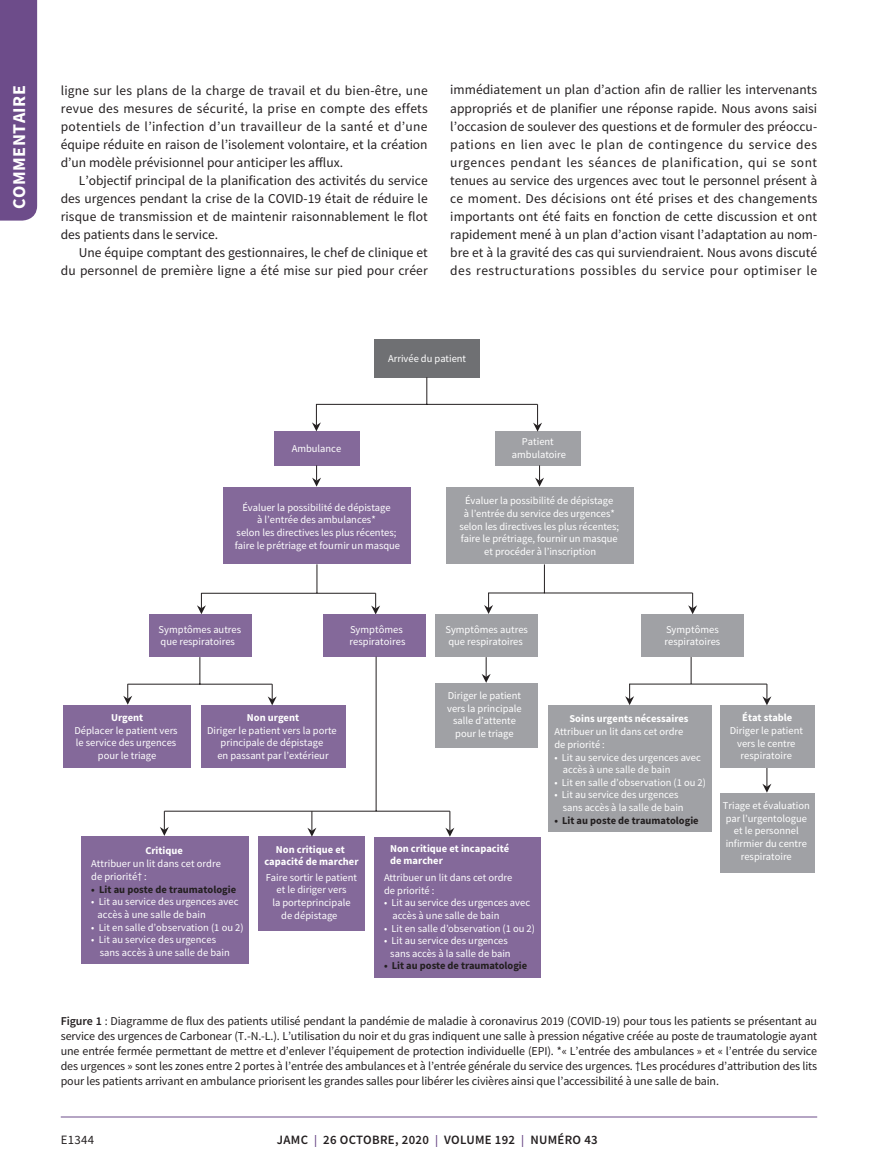
<style>
.page{position:relative;width:878px;height:1175px;background:#fff}
.page>*{position:absolute;margin:0;border:0;box-sizing:border-box;transform-origin:0 0}
.t1{font:700 18px "Source Sans Pro";letter-spacing:.025em;color:#fff}
.t2{font:13.5px/18px "Source Sans Pro";color:#231f20;text-align:justify}
.t3{font:600 12.75px "Source Sans Pro";letter-spacing:.025em;color:#231f20}
.t4{font:12.75px "Source Sans Pro";letter-spacing:.025em;color:#231f20}
.t5{font:12px/15px "Source Sans Pro";letter-spacing:-.01em;color:#231f20;text-align:justify}
.t6{font:10.5px/12.6px "Source Sans Pro";color:#fff}
.t7{font:700 10.5px/12.6px "Source Sans Pro";color:#fff;text-align:center}
.t8{font:700 10.5px "Source Sans Pro";color:#231f20}
.s1{font-weight:600}
.s2{font-size:12px;color:#6d4c8a}
</style>
<div class="page">
<div style="left:0;top:0;width:37px;height:220px;background:#6d4c8a"></div>
<hr style="left:61px;top:1116px;width:756px;height:1px;background:#6d4c8a">
<div style="left:374px;top:339px;width:105px;height:38px;background:#6f7073"></div>
<div style="left:641px;top:614px;width:102px;height:42px;background:#a0a1a5"></div>
<div style="left:274px;top:431px;width:85px;height:34px;background:#84699a"></div>
<div style="left:495px;top:431px;width:85px;height:34px;background:#a0a1a5"></div>
<div style="left:223px;top:487px;width:187px;height:77px;background:#84699a"></div>
<div style="left:63px;top:705px;width:128px;height:63px;background:#84699a"></div>
<div style="left:201px;top:705px;width:144px;height:63px;background:#84699a"></div>
<div style="left:446px;top:487px;width:187px;height:77px;background:#a0a1a5"></div>
<div style="left:720px;top:793px;width:94px;height:79px;background:#a0a1a5"></div>
<div style="left:548px;top:705px;width:164px;height:127px;background:#a0a1a5"></div>
<div style="left:82px;top:836px;width:167px;height:127px;background:#84699a"></div>
<div style="left:258px;top:836px;width:107px;height:95px;background:#84699a"></div>
<div style="left:374px;top:836px;width:166px;height:141px;background:#84699a"></div>
<div style="left:436px;top:682px;width:102px;height:65px;background:#a0a1a5"></div>
<div style="left:720px;top:705px;width:94px;height:63px;background:#a0a1a5"></div>
<div style="left:435px;top:614px;width:102px;height:42px;background:#a0a1a5"></div>
<svg style="left:312px;top:404px;width:9px;height:27px"></svg>
<svg style="left:426px;top:377px;width:1px;height:27px"></svg>
<hr style="left:316px;top:404px;width:221px;height:1px;background:#231f20">
<svg style="left:533px;top:404px;width:9px;height:27px"></svg>
<svg style="left:484px;top:593px;width:9px;height:21px"></svg>
<svg style="left:544px;top:564px;width:1px;height:28px"></svg>
<hr style="left:488px;top:592px;width:204px;height:1px;background:#231f20">
<svg style="left:688px;top:593px;width:9px;height:21px"></svg>
<svg style="left:197px;top:593px;width:9px;height:21px"></svg>
<svg style="left:316px;top:564px;width:1px;height:29px"></svg>
<hr style="left:201px;top:593px;width:174px;height:1px;background:#231f20">
<svg style="left:371px;top:593px;width:9px;height:21px"></svg>
<svg style="left:535px;top:465px;width:9px;height:21px"></svg>
<svg style="left:312px;top:465px;width:9px;height:21px"></svg>
<svg style="left:481px;top:657px;width:9px;height:26px"></svg>
<svg style="left:625px;top:684px;width:9px;height:21px"></svg>
<svg style="left:690px;top:657px;width:1px;height:26px"></svg>
<hr style="left:629px;top:683px;width:137px;height:1px;background:#231f20">
<svg style="left:762px;top:684px;width:9px;height:21px"></svg>
<div style="left:324px;top:614px;width:102px;height:42px;background:#84699a"></div>
<div style="left:149px;top:614px;width:102px;height:42px;background:#84699a"></div>
<svg style="left:160px;top:811px;width:9px;height:25px"></svg>
<hr style="left:376px;top:656px;width:1px;height:155px;background:#231f20">
<hr style="left:164px;top:810px;width:286px;height:1px;background:#231f20">
<svg style="left:445px;top:811px;width:9px;height:25px"></svg>
<svg style="left:307px;top:811px;width:9px;height:25px"></svg>
<svg style="left:123px;top:684px;width:9px;height:20px"></svg>
<svg style="left:199px;top:657px;width:1px;height:27px"></svg>
<hr style="left:128px;top:684px;width:144px;height:1px;background:#231f20">
<svg style="left:268px;top:684px;width:9px;height:21px"></svg>
<svg style="left:762px;top:768px;width:9px;height:24px"></svg>
<h1 class="t1" style="left:7px;top:208px;width:125px;rotate:-90deg">COMMENTAIRE</h1>
<p class="t2" style="left:61px;top:81px;width:368px">ligne sur les plans de la charge de travail et du bien-être, une revue des mesures de sécurité, la prise en compte des effets potentiels de l’infection d’un travailleur de la santé et d’une équipe réduite en raison de l’isolement volontaire, et la création d’un modèle prévisionnel pour anticiper les afflux.</p>
<p class="t2" style="left:61px;top:171px;width:368px;text-indent:18px">L’objectif principal de la planification des activités du service des urgences pendant la crise de la COVID-19 était de réduire le risque de transmission et de maintenir raisonnablement le flot des patients dans le service.</p>
<p class="t2" style="left:61px;top:243px;width:368px;text-align:right">Une équipe comptant des gestionnaires, le chef de clinique et du personnel de première ligne a été mise sur pied pour créer</p>
<p class="t2" style="left:450px;top:81px;width:369px">immédiatement un plan d’action afin de rallier les intervenants appropriés et de planifier une réponse rapide. Nous avons saisi l’occasion de soulever des questions et de formuler des préoccu&shy;pations en lien avec le plan de contingence du service des urgences pendant les séances de planification, qui se sont tenues au service des urgences avec tout le personnel présent à ce moment. Des décisions ont été prises et des changements importants ont été faits en fonction de cette discussion et ont rapidement mené à un plan d’action visant l’adaptation au nom&shy;bre et à la gravité des cas qui surviendraient. Nous avons discuté des restructurations possibles du service pour optimiser le</p>
<p class="t6" style="left:388px;top:352px;width:80px">Arrivée du patient</p>
<p class="t6" style="left:292px;top:443px;width:51px">Ambulance</p>
<p class="t6" style="left:512px;top:435px;width:56px;text-align:center">Patient ambulatoire</p>
<p class="t6" style="left:235px;top:501px;width:167px;text-align:center">Évaluer la possibilité de dépistage<br>à l’entrée des ambulances*<br>selon les directives les plus récentes; faire le prétriage et fournir un masque</p>
<p class="t6" style="left:159px;top:623px;width:84px">Symptômes autres que respiratoires</p>
<p class="t6" style="left:349px;top:623px;width:57px">Symptômes respiratoires</p>
<p class="t6" style="left:459px;top:495px;width:161px;text-align:center">Évaluer la possibilité de dépistage<br>à l’entrée du service des urgences* selon les directives les plus récentes; faire le prétriage, fournir un masque et procéder à l’inscription</p>
<p class="t6" style="left:445px;top:623px;width:84px">Symptômes autres que respiratoires</p>
<p class="t6" style="left:664px;top:623px;width:57px">Symptômes respiratoires</p>
<p class="t7" style="left:111px;top:711px;width:34px">Urgent</p>
<p class="t6" style="left:74px;top:724px;width:105px;text-align:center">Déplacer le patient vers le service des urgences pour le triage</p>
<p class="t7" style="left:247px;top:711px;width:54px">Non urgent</p>
<p class="t6" style="left:207px;top:724px;width:131px;text-align:center">Diriger le patient vers la porte principale de dépistage<br>en passant par l’extérieur</p>
<p class="t6" style="left:447px;top:689px;width:76px;text-align:center">Diriger le patient vers la principale salle d’attente pour le triage</p>
<p class="t7" style="left:145px;top:843px;width:39px">Critique</p>
<p class="t6" style="left:91px;top:857px;width:131px">Attribuer un lit dans cet ordre de priorité† :</p>
<p class="t8" style="left:91px;top:882px;width:146px">• Lit au poste de traumatologie</p>
<p class="t6" style="left:98px;top:895px;width:142px;text-indent:-6px">• Lit au service des urgences avec accès à une salle de bain</p>
<p class="t6" style="left:91px;top:920px;width:154px">• Lit en salle d’observation (1 ou 2)</p>
<p class="t6" style="left:100px;top:933px;width:132px;text-indent:-8px">• Lit au service des urgences sans accès à une salle de bain</p>
<p class="t7" style="left:264px;top:842px;width:96px">Non critique et capacité de marcher</p>
<p class="t7" style="left:390px;top:842px;width:121px;text-align:left">Non critique et incapacité de marcher</p>
<p class="t6" style="left:266px;top:871px;width:93px;text-align:center">Faire sortir le patient et le diriger vers<br>la porteprincipale de dépistage</p>
<p class="t6" style="left:384px;top:871px;width:130px">Attribuer un lit dans cet ordre de priorité :</p>
<p class="t6" style="left:392px;top:896px;width:139px;text-indent:-8px">• Lit au service des urgences avec accès à une salle de bain</p>
<p class="t6" style="left:384px;top:922px;width:152px">• Lit en salle d’observation (1 ou 2)</p>
<p class="t6" style="left:384px;top:934px;width:128px;text-align:right">• Lit au service des urgences sans accès à la salle de bain</p>
<p class="t8" style="left:384px;top:958px;width:145px">• Lit au poste de traumatologie</p>
<p class="t7" style="left:569px;top:711px;width:121px">Soins urgents nécessaires</p>
<p class="t6" style="left:554px;top:725px;width:130px">Attribuer un lit dans cet ordre de priorité :</p>
<p class="t6" style="left:562px;top:751px;width:140px;text-indent:-8px">• Lit au service des urgences avec accès à une salle de bain</p>
<p class="t6" style="left:554px;top:776px;width:153px">• Lit en salle d’observation (1 ou 2)</p>
<p class="t6" style="left:562px;top:788px;width:122px;text-indent:-8px">• Lit au service des urgences sans accès à la salle de bain</p>
<p class="t8" style="left:554px;top:813px;width:146px">• Lit au poste de traumatologie</p>
<p class="t7" style="left:742px;top:711px;width:52px">État stable</p>
<p class="t6" style="left:729px;top:724px;width:75px;text-align:center">Diriger le patient vers le centre respiratoire</p>
<p class="t6" style="left:722px;top:799px;width:88px;text-align:center">Triage et évaluation par l’urgentologue et le personnel infirmier du centre respiratoire</p>
<p class="t5" style="left:61px;top:1013px;width:758px"><span class="s1">Figure 1</span> : Diagramme de flux des patients utilisé pendant la pandémie de maladie à coronavirus 2019 (COVID-19) pour tous les patients se présentant au service des urgences de Carbonear (T.-N.-L.). L’utilisation du noir et du gras indiquent une salle à pression négative créée au poste de traumatologie ayant une entrée fermée permettant de mettre et d’enlever l’équipement de protection individuelle (EPI). *« L’entrée des ambulances » et « l’entrée du service des urgences » sont les zones entre 2 portes à l’entrée des ambulances et à l’entrée générale du service des urgences. †Les procédures d’attribution des lits pour les patients arrivant en ambulance priorisent les grandes salles pour libérer les civières ainsi que l’accessibilité à une salle de bain.</p>
<p class="t4" style="left:61px;top:1132px;width:35px">E1344</p>
<p class="t3" style="left:277px;top:1131px;width:322px">JAMC <span class="s2">|</span> 26 OCTOBRE, 2020 <span class="s2">|</span> VOLUME 192 <span class="s2">|</span> NUMÉRO 43</p>
</div>
